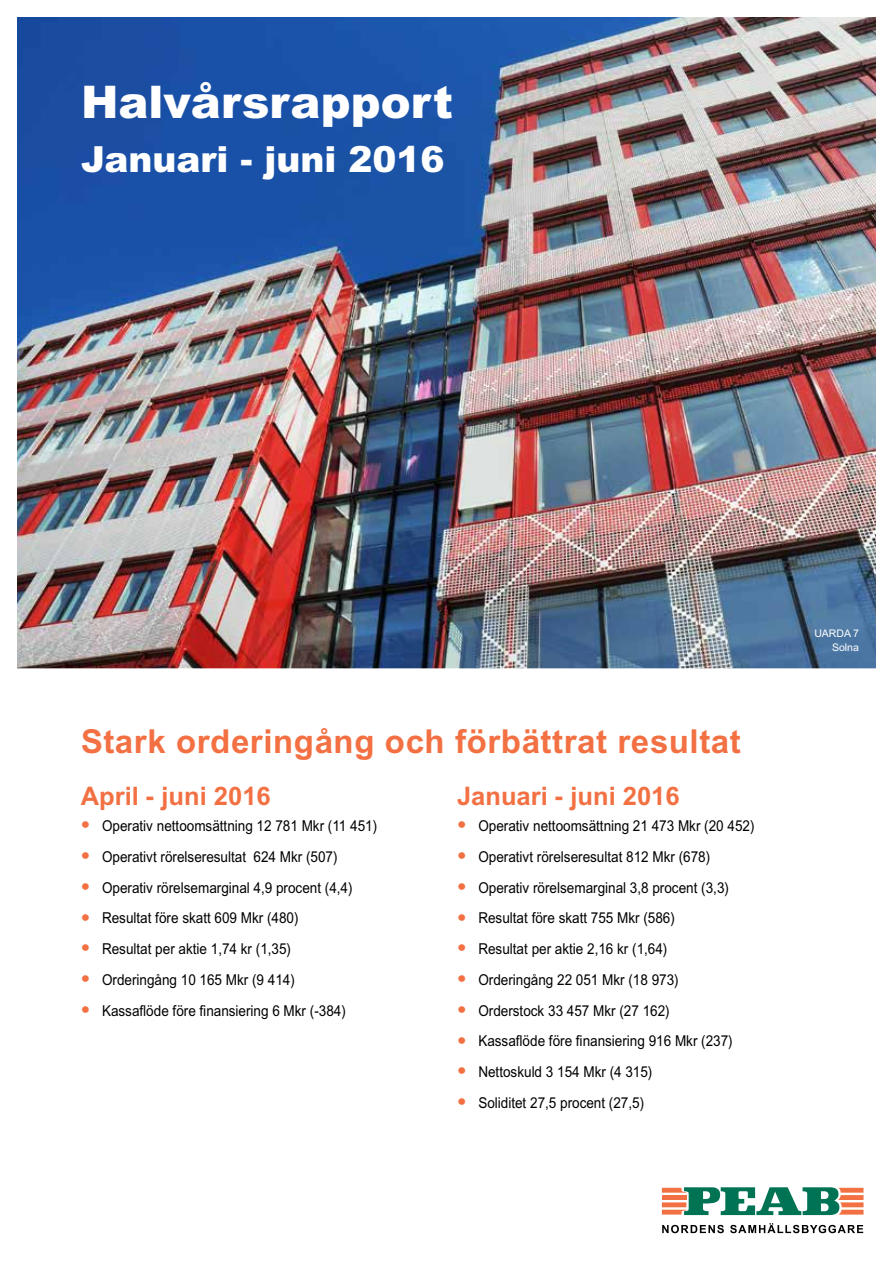
<style>
.page{position:relative;width:893px;height:1263px;background:#fff}
.page>*{position:absolute;margin:0;border:0;box-sizing:border-box;transform-origin:0 0}
.t1{font:900 45px "Arial MT Std";color:#fff}
.t2{font:900 36px "Arial MT Std";color:#fff}
.t3{font:700 33px "Arial MT Std";letter-spacing:.02em;color:#f37043}
.t4{font:700 25.5px "Arial MT Std";color:#f37043}
.t5{font:15px "Arial MT Std";color:#000;scale:.9 1}
.t6{font:10.5px/13.5px "Arial MT Std";color:#fff;text-align:right}
.s1{font-size:27px;color:#f37043}
</style>
<div class="page">
<img style="left:18px;top:18px;width:857px;height:649px">
<svg style="left:662px;top:1187px;width:201px;height:28px"></svg>
<svg style="left:662px;top:1225px;width:62px;height:8px"></svg>
<svg style="left:730px;top:1223px;width:133px;height:10px"></svg>
<h1 class="t1" style="left:81px;top:73px;width:374px">Halvårsrapport</h1>
<h2 class="t2" style="left:81px;top:136px;width:365px">Januari - juni 2016</h2>
<h3 class="t3" style="left:81px;top:722px;width:662px">Stark orderingång och förbättrat resultat</h3>
<h3 class="t4" style="left:81px;top:780px;width:191px">April - juni 2016</h3>
<p class="t5" style="left:81px;top:817px;width:331px"><span class="s1">•</span> Operativ nettoomsättning 12 781 Mkr (11 451)</p>
<p class="t5" style="left:81px;top:848px;width:287px"><span class="s1">•</span> Operativt rörelseresultat 624 Mkr (507)</p>
<p class="t5" style="left:81px;top:879px;width:304px"><span class="s1">•</span> Operativ rörelsemarginal 4,9 procent (4,4)</p>
<p class="t5" style="left:81px;top:909px;width:244px"><span class="s1">•</span> Resultat före skatt 609 Mkr (480)</p>
<p class="t5" style="left:81px;top:940px;width:235px"><span class="s1">•</span> Resultat per aktie 1,74 kr (1,35)</p>
<p class="t5" style="left:81px;top:971px;width:239px"><span class="s1">•</span> Orderingång 10 165 Mkr (9 414)</p>
<p class="t5" style="left:81px;top:1002px;width:296px"><span class="s1">•</span> Kassaflöde före finansiering 6 Mkr (-384)</p>
<h3 class="t4" style="left:457px;top:780px;width:224px">Januari - juni 2016</h3>
<p class="t5" style="left:457px;top:817px;width:332px"><span class="s1">•</span> Operativ nettoomsättning 21 473 Mkr (20 452)</p>
<p class="t5" style="left:457px;top:848px;width:283px"><span class="s1">•</span> Operativt rörelseresultat 812 Mkr (678)</p>
<p class="t5" style="left:457px;top:879px;width:304px"><span class="s1">•</span> Operativ rörelsemarginal 3,8 procent (3,3)</p>
<p class="t5" style="left:457px;top:909px;width:244px"><span class="s1">•</span> Resultat före skatt 755 Mkr (586)</p>
<p class="t5" style="left:457px;top:940px;width:235px"><span class="s1">•</span> Resultat per aktie 2,16 kr (1,64)</p>
<p class="t5" style="left:457px;top:971px;width:248px"><span class="s1">•</span> Orderingång 22 051 Mkr (18 973)</p>
<p class="t5" style="left:457px;top:1002px;width:238px"><span class="s1">•</span> Orderstock 33 457 Mkr (27 162)</p>
<p class="t5" style="left:457px;top:1032px;width:308px"><span class="s1">•</span> Kassaflöde före finansiering 916 Mkr (237)</p>
<p class="t5" style="left:457px;top:1063px;width:219px"><span class="s1">•</span> Nettoskuld 3 154 Mkr (4 315)</p>
<p class="t5" style="left:457px;top:1094px;width:209px"><span class="s1">•</span> Soliditet 27,5 procent (27,5)</p>
<p class="t6" style="left:814px;top:627px;width:46px">UARDA 7<br>Solna</p>
</div>
